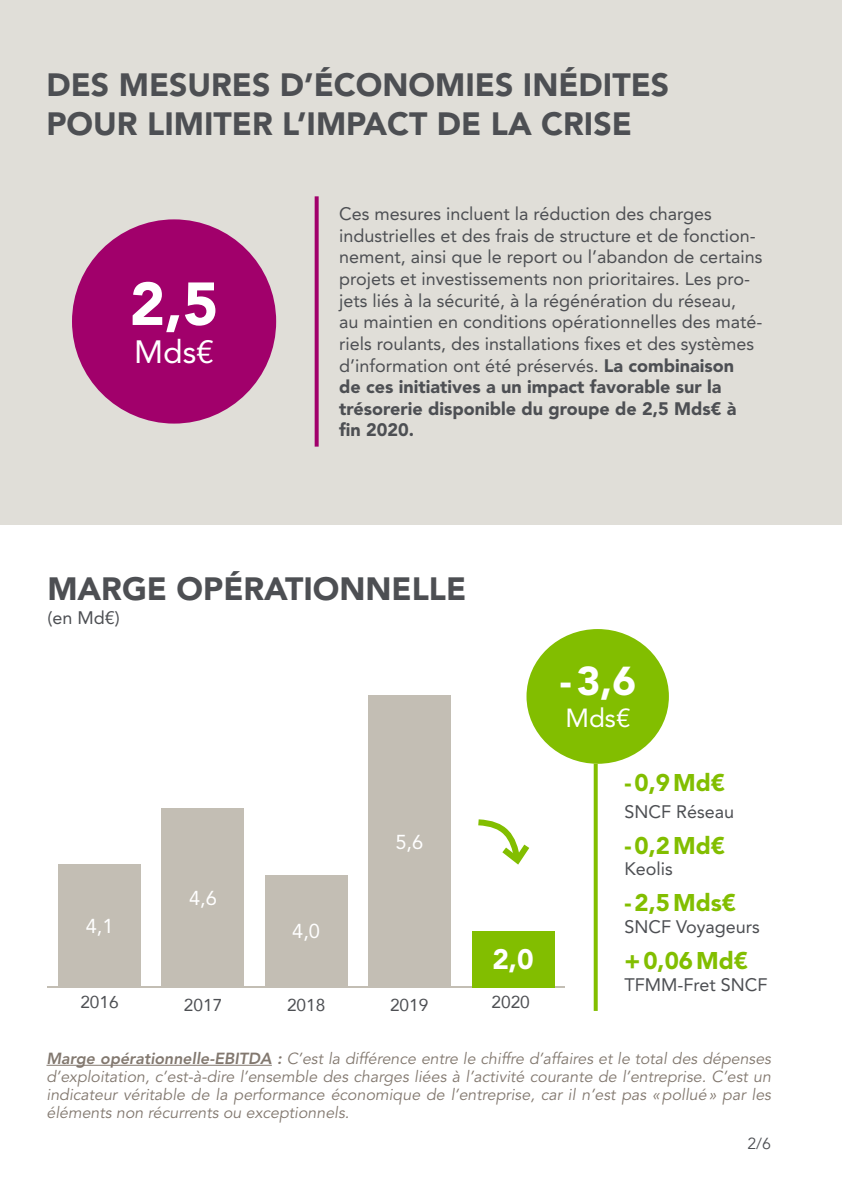
<style>
.page{position:relative;width:842px;height:1191px;background:#fff}
.page>*{position:absolute;margin:0;border:0;box-sizing:border-box;transform-origin:0 0}
.t1{font:900 60px "Avenir LT Std";color:#fff}
.t2{font:900 40px "Avenir LT Std";color:#fff}
.t3{font:900 32px/38.4px "Avenir LT Std";color:#4d4f53}
.t4{font:32px "Avenir LT Std";color:#fff}
.t5{font:900 28px "Avenir LT Std";color:#fff}
.t6{font:26px "Avenir LT Std";color:#fff}
.t7{font:900 24px "Avenir LT Std";color:#82be00}
.t8{font:20px "Avenir LT Std";color:#fff}
.t9{font:18px/21.6px "Avenir LT Std";color:#4d4f53}
.t10{font:17.2px "Avenir";color:#4d4f53}
.t11{font:italic 16px/18px "Avenir LT Std";color:#82786f;text-align:justify}
.t12{font:16px "Avenir";color:#4d4f53}
.s1{font-weight:900}
.s2{font-weight:800}
</style>
<div class="page">
<div style="left:0;top:0;width:842px;height:524px;background:#e0ded8"></div>
<div style="left:72px;top:219px;width:204px;height:204px;background:#a1006b;border-radius:50%"></div>
<svg style="left:315px;top:196px;width:4px;height:250px"></svg>
<svg style="left:594px;top:764px;width:4px;height:247px"></svg>
<hr style="left:46px;top:1064px;width:226px;height:1px;background:#82786f">
<svg style="left:478px;top:819px;width:52px;height:46px"></svg>
<hr style="left:47px;top:986px;width:518px;height:2px;background:#c3beb4">
<div style="left:58px;top:864px;width:83px;height:122px;background:#c3beb4"></div>
<div style="left:161px;top:807px;width:83px;height:179px;background:#c3beb4"></div>
<div style="left:265px;top:874px;width:83px;height:112px;background:#c3beb4"></div>
<div style="left:368px;top:695px;width:83px;height:291px;background:#c3beb4"></div>
<div style="left:472px;top:930px;width:83px;height:57px;background:#82be00"></div>
<div style="left:526px;top:629px;width:143px;height:135px;background:#82be00;border-radius:50%"></div>
<p class="t3" style="left:46px;top:66px;width:624px">DES MESURES D’ÉCONOMIES INÉDITES<br>POUR LIMITER L’IMPACT DE LA CRISE</p>
<p class="t1" style="left:130px;top:268px;width:90px">2,5</p>
<p class="t4" style="left:134px;top:334px;width:81px">Mds€</p>
<p class="t9" style="left:339px;top:203px;width:425px">Ces mesures incluent la réduction des charges industrielles et des frais de structure et de fonction&shy;nement, ainsi que le report ou l’abandon de certains projets et investissements non prioritaires. Les pro&shy;jets liés à la sécurité, à la régénération du réseau,<br>au maintien en conditions opérationnelles des maté&shy;riels roulants, des installations fixes et des systèmes d’information ont été préservés. <span class="s1">La combinaison<br>de ces initiatives a un impact favorable sur la trésorerie disponible du groupe de 2,5 Mds€ à<br>fin 2020.</span></p>
<p class="t3" style="left:47px;top:569px;width:420px">MARGE OPÉRATIONNELLE</p>
<p class="t9" style="left:47px;top:606px;width:74px">(en Md€)</p>
<p class="t8" style="left:86px;top:914px;width:29px">4,1</p>
<p class="t8" style="left:189px;top:886px;width:29px">4,6</p>
<p class="t8" style="left:292px;top:919px;width:29px">4,0</p>
<p class="t8" style="left:395px;top:830px;width:29px">5,6</p>
<p class="t10" style="left:80px;top:988px;width:40px">2016</p>
<p class="t10" style="left:184px;top:991px;width:40px">2017</p>
<p class="t10" style="left:287px;top:991px;width:40px">2018</p>
<p class="t10" style="left:390px;top:991px;width:40px">2019</p>
<p class="t5" style="left:492px;top:942px;width:43px">2,0</p>
<p class="t10" style="left:491px;top:988px;width:40px">2020</p>
<p class="t2" style="left:560px;top:657px;width:78px">-3,6</p>
<p class="t6" style="left:565px;top:702px;width:66px">Mds€</p>
<p class="t7" style="left:624px;top:768px;width:102px">-0,9Md€</p>
<p class="t9" style="left:624px;top:801px;width:111px">SNCF Réseau</p>
<p class="t7" style="left:624px;top:831px;width:102px">-0,2Md€</p>
<p class="t9" style="left:624px;top:858px;width:50px">Keolis</p>
<p class="t7" style="left:624px;top:888px;width:113px">-2,5Mds€</p>
<p class="t9" style="left:624px;top:916px;width:137px">SNCF Voyageurs</p>
<p class="t7" style="left:624px;top:946px;width:125px">+0,06Md€</p>
<p class="t9" style="left:624px;top:973px;width:145px">TFMM-Fret SNCF</p>
<p class="t11" style="left:46px;top:1049px;width:726px"><span class="s2">Marge opérationnelle-EBITDA :</span> C’est la différence entre le chiffre d’affaires et le total des dépenses d’exploitation, c’est-à-dire l’ensemble des charges liées à l’activité courante de l’entreprise. C’est un indicateur véritable de la performance économique de l’entreprise, car il n’est pas «pollué» par les éléments non récurrents ou exceptionnels.</p>
<p class="t12" style="left:747px;top:1134px;width:25px">2/6</p>
</div>
